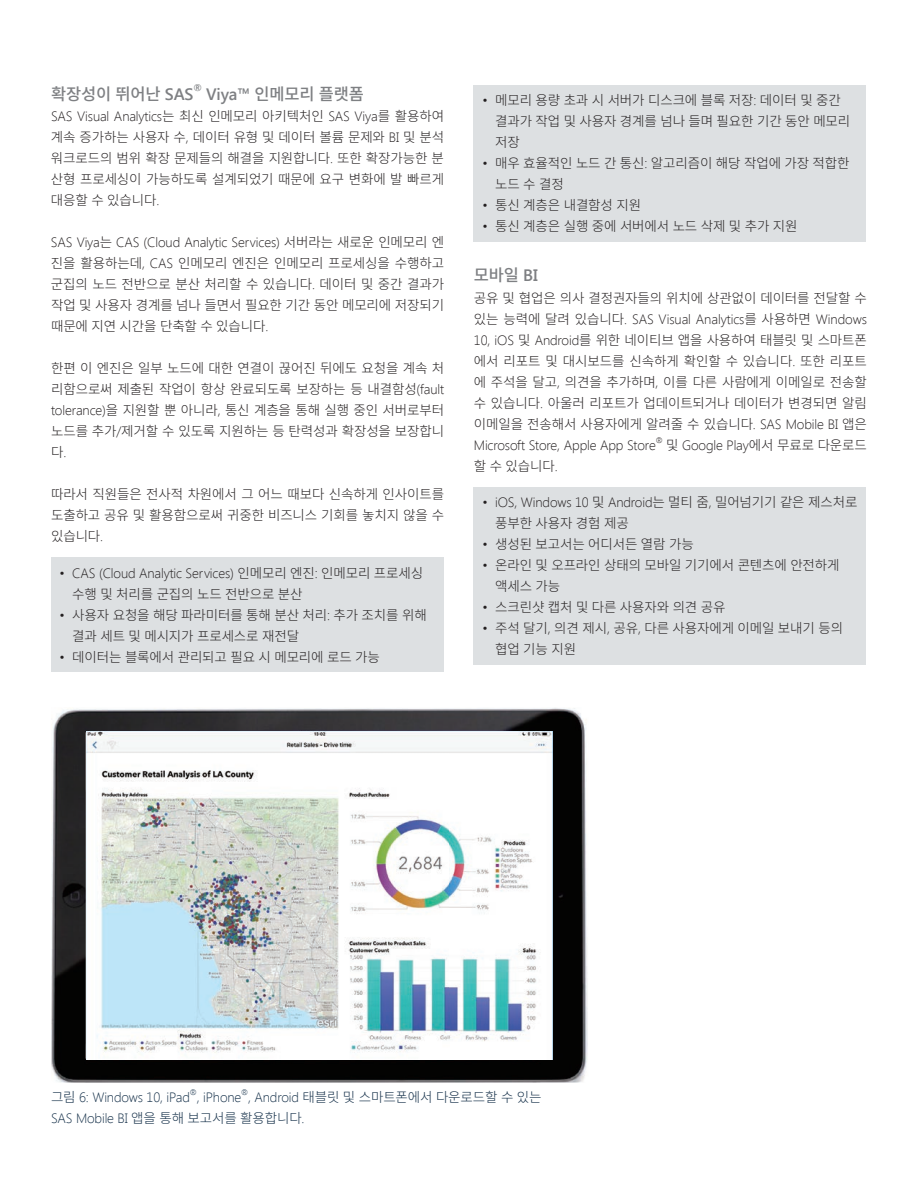
<style>
.page{position:relative;width:918px;height:1188px;background:#fff}
.page>*{position:absolute;margin:0;border:0;box-sizing:border-box;transform-origin:0 0}
.t1{font:500 16.5px "Noto Sans CJ Kkr";letter-spacing:-.01em;color:#7e8083}
.t2{font:300 13.5px/21px "Noto Sans CJ Kkr";letter-spacing:-.01em;color:#231f20;text-align:justify}
.t3{font:300 13.5px "Segoe UI";letter-spacing:-.01em;color:#231f20}
.t4{font:300 13.5px/21px "Noto Sans CJ Kkr";letter-spacing:-.01em;color:#16314a}
.t5{font:300 13.5px "Segoe UI";letter-spacing:-.01em;color:#16314a}
.t6{font:600 9.6px "Segoe UI";color:#7e8083}
.t7{font:300 7.8px "Segoe UI";color:#16314a}
.t8{font:300 7.8px "Segoe UI";color:#231f20}
.s1{font-family:"Segoe UI";font-weight:600}
.s2{font-family:"Noto Sans CJ Kkr"}
.s3{font-family:"Segoe UI"}
</style>
<div class="page">
<div style="left:51px;top:557px;width:392px;height:115px;background:#dde0e2"></div>
<div style="left:474px;top:85px;width:392px;height:157px;background:#dde0e2"></div>
<div style="left:474px;top:487px;width:392px;height:178px;background:#dde0e2"></div>
<img style="left:51px;top:708px;width:537px;height:375px">
<img style="left:86px;top:731px;width:467px;height:328px">
<p class="t1" style="left:51px;top:84px;width:144px">확장성이 뛰어난 <span class="s1">SAS</span></p>
<p class="t6" style="left:193px;top:81px;width:10px">®</p>
<p class="t1" style="left:206px;top:84px;width:159px"><span class="s1">Viya™</span> 인메모리 플랫폼</p>
<p class="t3" style="left:51px;top:107px;width:395px">SAS Visual Analytics<span class="s2">는 최신 인메모리 아키텍처인</span> SAS Viya<span class="s2">를 활용하여</span></p>
<p class="t2" style="left:51px;top:127px;width:395px">계속 증가하는 사용자 수<span class="s3">,</span> 데이터 유형 및 데이터 볼륨 문제와 <span class="s3">BI</span> 및 분석 워크로드의 범위 확장 문제들의 해결을 지원합니다<span class="s3">.</span> 또한 확장가능한 분 산형 프로세싱이 가능하도록 설계되었기 때문에 요구 변화에 발 빠르게 대응할 수 있습니다<span class="s3">.</span></p>
<p class="t3" style="left:51px;top:233px;width:395px">SAS Viya<span class="s2">는</span> CAS (Cloud Analytic Services) <span class="s2">서버라는 새로운 인메모리 엔</span></p>
<p class="t2" style="left:51px;top:253px;width:395px">진을 활용하는데<span class="s3">, CAS</span> 인메모리 엔진은 인메모리 프로세싱을 수행하고 군집의 노드 전반으로 분산 처리할 수 있습니다<span class="s3">.</span> 데이터 및 중간 결과가 작업 및 사용자 경계를 넘나 들면서 필요한 기간 동안 메모리에 저장되기 때문에 지연 시간을 단축할 수 있습니다<span class="s3">.</span></p>
<p class="t2" style="left:51px;top:358px;width:395px">한편 이 엔진은 일부 노드에 대한 연결이 끊어진 뒤에도 요청을 계속 처 리함으로써 제출된 작업이 항상 완료되도록 보장하는 등 내결함성<span class="s3">(fault tolerance)</span>을 지원할 뿐 아니라<span class="s3">,</span> 통신 계층을 통해 실행 중인 서버로부터 노드를 추가<span class="s3">/</span>제거할 수 있도록 지원하는 등 탄력성과 확장성을 보장합니 다<span class="s3">.</span></p>
<p class="t2" style="left:51px;top:484px;width:395px">따라서 직원들은 전사적 차원에서 그 어느 때보다 신속하게 인사이트를 도출하고 공유 및 활용함으로써 귀중한 비즈니스 기회를 놓치지 않을 수 있습니다<span class="s3">.</span></p>
<p class="t3" style="left:60px;top:564px;width:365px">• CAS (Cloud Analytic Services) <span class="s2">인메모리 엔진</span>: <span class="s2">인메모리 프로세싱</span></p>
<p class="t2" style="left:72px;top:584px;width:232px">수행 및 처리를 군집의 노드 전반으로 분산</p>
<p class="t2" style="left:72px;top:605px;width:356px;text-indent:-13px"><span class="s3">•</span> 사용자 요청을 해당 파라미터를 통해 분산 처리<span class="s3">:</span> 추가 조치를 위해 결과 세트 및 메시지가 프로세스로 재전달</p>
<p class="t2" style="left:60px;top:647px;width:322px"><span class="s3">•</span> 데이터는 블록에서 관리되고 필요 시 메모리에 로드 가능</p>
<p class="t2" style="left:495px;top:90px;width:357px;text-align:left;text-indent:-13px"><span class="s3">•</span> 메모리 용량 초과 시 서버가 디스크에 블록 저장<span class="s3">:</span> 데이터 및 중간 결과가 작업 및 사용자 경계를 넘나 들며 필요한 기간 동안 메모리 저장</p>
<p class="t2" style="left:495px;top:153px;width:356px;text-indent:-13px"><span class="s3">•</span> 매우 효율적인 노드 간 통신<span class="s3">:</span> 알고리즘이 해당 작업에 가장 적합한 노드 수 결정</p>
<p class="t2" style="left:482px;top:195px;width:160px"><span class="s3">•</span> 통신 계층은 내결함성 지원</p>
<p class="t2" style="left:482px;top:216px;width:317px"><span class="s3">•</span> 통신 계층은 실행 중에 서버에서 노드 삭제 및 추가 지원</p>
<p class="t1" style="left:474px;top:266px;width:65px">모바일 <span class="s1">BI</span></p>
<p class="t2" style="left:474px;top:288px;width:395px">공유 및 협업은 의사 결정권자들의 위치에 상관없이 데이터를 전달할 수</p>
<p class="t3" style="left:474px;top:310px;width:395px"><span class="s2">있는 능력에 달려 있습니다</span>. SAS Visual Analytics<span class="s2">를 사용하면</span> Windows</p>
<p class="t2" style="left:474px;top:330px;width:395px"><span class="s3">10, iOS</span> 및 <span class="s3">Android</span>를 위한 네이티브 앱을 사용하여 태블릿 및 스마트폰 에서 리포트 및 대시보드를 신속하게 확인할 수 있습니다<span class="s3">.</span> 또한 리포트 에 주석을 달고<span class="s3">,</span> 의견을 추가하며<span class="s3">,</span> 이를 다른 사람에게 이메일로 전송할 수 있습니다<span class="s3">.</span> 아울러 리포트가 업데이트되거나 데이터가 변경되면 알림 이메일을 전송해서 사용자에게 알려줄 수 있습니다<span class="s3">. SAS Mobile BI</span> 앱은</p>
<p class="t3" style="left:474px;top:436px;width:183px">Microsoft Store, Apple App Store</p>
<p class="t8" style="left:656px;top:435px;width:8px">®</p>
<p class="t2" style="left:666px;top:435px;width:202px">및 <span class="s3">Google Play</span>에서 무료로 다운로드</p>
<p class="t2" style="left:474px;top:456px;width:85px">할 수 있습니다<span class="s3">.</span></p>
<p class="t3" style="left:482px;top:493px;width:377px">• iOS, Windows 10 <span class="s2">및</span> Android<span class="s2">는 멀티 줌</span>, <span class="s2">밀어넘기기 같은 제스처로</span></p>
<p class="t2" style="left:495px;top:513px;width:135px">풍부한 사용자 경험 제공</p>
<p class="t2" style="left:482px;top:534px;width:213px"><span class="s3">•</span> 생성된 보고서는 어디서든 열람 가능</p>
<p class="t2" style="left:495px;top:555px;width:346px;text-indent:-13px"><span class="s3">•</span> 온라인 및 오프라인 상태의 모바일 기기에서 콘텐츠에 안전하게 액세스 가능</p>
<p class="t2" style="left:482px;top:597px;width:245px"><span class="s3">•</span> 스크린샷 캡처 및 다른 사용자와 의견 공유</p>
<p class="t2" style="left:495px;top:618px;width:349px;text-indent:-13px"><span class="s3">•</span> 주석 달기<span class="s3">,</span> 의견 제시<span class="s3">,</span> 공유<span class="s3">,</span> 다른 사용자에게 이메일 보내기 등의 협업 기능 지원</p>
<p class="t5" style="left:51px;top:1088px;width:140px"><span class="s2">그림</span> 6: Windows 10, iPad</p>
<p class="t7" style="left:190px;top:1087px;width:8px">®</p>
<p class="t5" style="left:197px;top:1088px;width:46px">, iPhone</p>
<p class="t7" style="left:241px;top:1087px;width:8px">®</p>
<p class="t4" style="left:51px;top:1086px;width:492px;text-indent:197px"><span class="s3">, Android</span> 태블릿 및 스마트폰에서 다운로드할 수 있는<br><span class="s3">SAS Mobile BI</span> 앱을 통해 보고서를 활용합니다<span class="s3">.</span></p>
</div>
